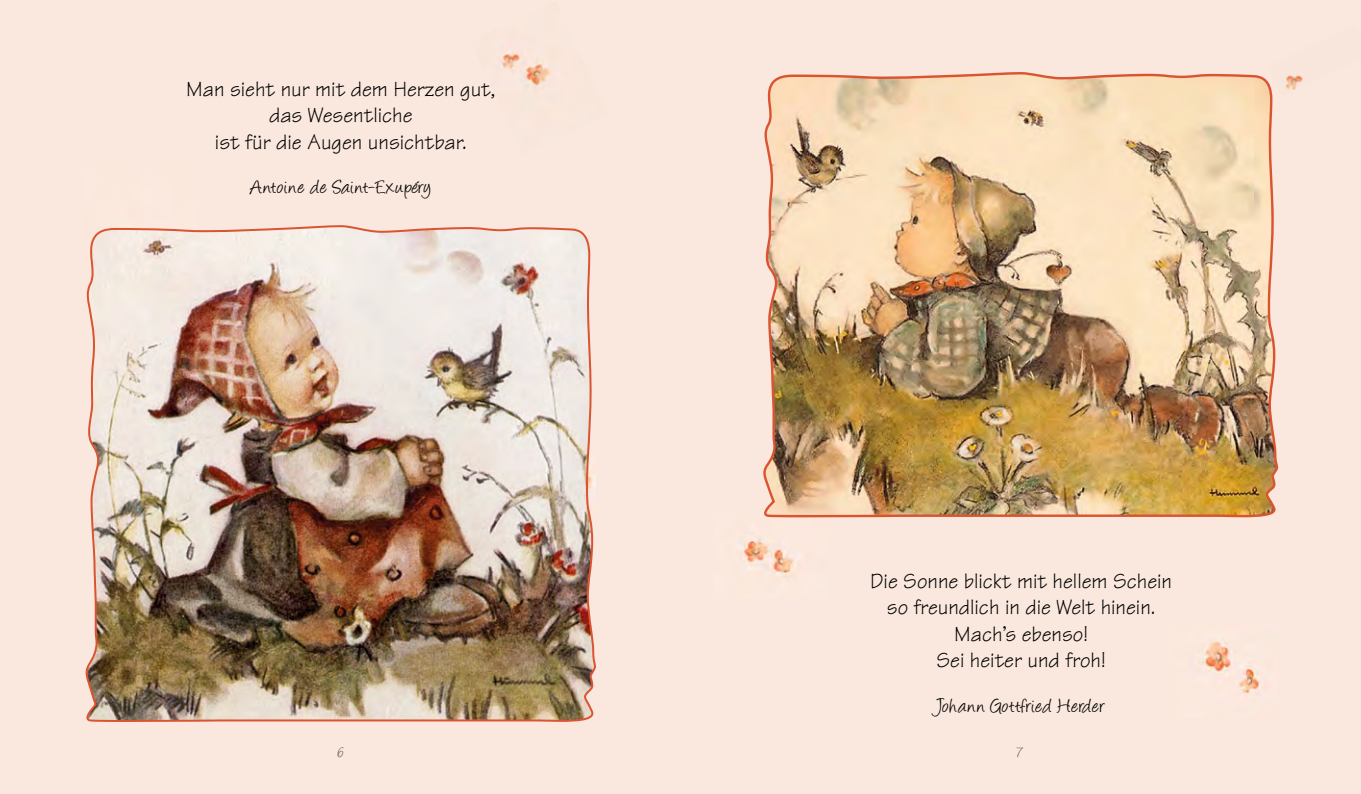
<style>
.page{position:relative;width:1361px;height:794px;background:#fae8de}
.page>*{position:absolute;margin:0;border:0;box-sizing:border-box;transform-origin:0 0}
.t1{font:22px/26.4px "Tekton";color:#000;text-align:center}
.t2{font:22px "Angelina";letter-spacing:.035em;color:#000}
.t3{font:16.6px "Angelina";color:#646363}
</style>
<div class="page">
<img style="left:501px;top:50px;width:50px;height:38px">
<img style="left:763px;top:72px;width:515px;height:445px">
<img style="left:740px;top:537px;width:61px;height:40px">
<img style="left:1202px;top:641px;width:57px;height:53px">
<img style="left:1267px;top:72px;width:36px;height:24px">
<img style="left:86px;top:225px;width:510px;height:497px">
<p class="t1" style="left:186px;top:76px;width:311px">Man sieht nur mit dem Herzen gut, das Wesentliche<br>ist für die Augen unsichtbar.</p>
<p class="t2" style="left:250px;top:178px;width:182px">Antoine de Saint-Exupéry</p>
<p class="t1" style="left:870px;top:568px;width:303px">Die Sonne blickt mit hellem Schein so freundlich in die Welt hinein.<br>Mach’s ebenso!<br>Sei heiter und froh!</p>
<p class="t2" style="left:936px;top:696px;width:171px">Johann Gottfried Herder</p>
<p class="t3" style="left:338px;top:745px;width:8px">6</p>
<p class="t3" style="left:1017px;top:745px;width:7px">7</p>
</div>
